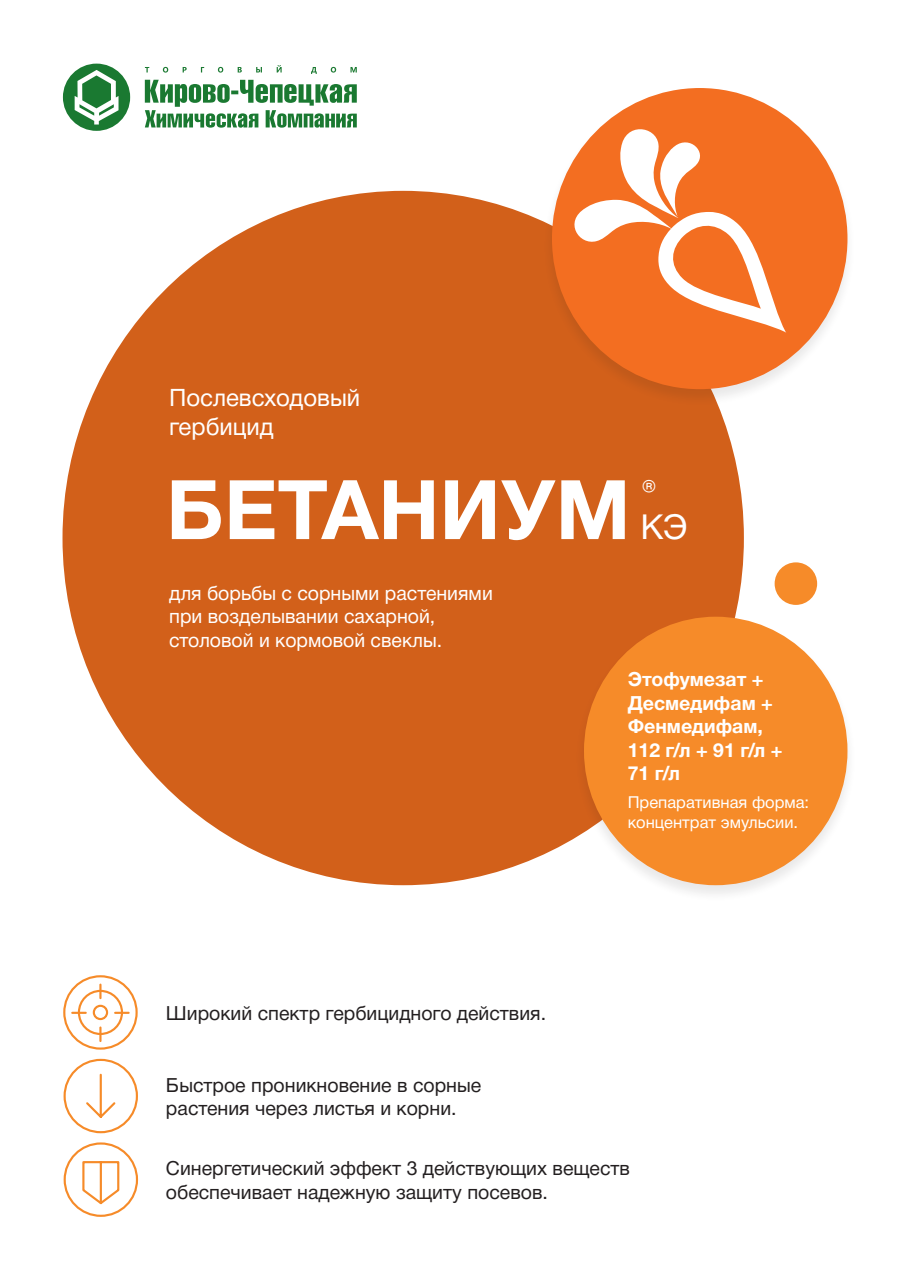
<style>
.page{position:relative;width:910px;height:1280px;background:#fff}
.page>*{position:absolute;margin:0;border:0;box-sizing:border-box;transform-origin:0 0}
.t1{font:700 82.5px "Helvetica Neue Cyr";color:#fff}
.t2{font:34.5px "Helvetica Neue Cyr";color:#fff}
.t3{font:24px/28.8px "Helvetica Neue Cyr";color:#fff}
.t4{font:19.5px/23.4px "Helvetica Neue Cyr";color:#231f20}
.t5{font:19.5px/23.4px "Helvetica Neue Cyr";color:#fff}
.t6{font:700 19.5px/23.4px "Helvetica Neue Cyr";color:#fff}
.t7{font:16.5px/19.8px "Helvetica Neue Cyr";color:#fff}
</style>
<div class="page">
<svg style="left:63px;top:64px;width:294px;height:67px"></svg>
<div style="left:63px;top:191px;width:681px;height:694px;background:#d2601a;border-radius:50%"></div>
<div style="left:543px;top:88px;width:314px;height:319px;background:#231f20;opacity:.1"></div>
<div style="left:552px;top:88px;width:295px;height:301px;background:#f36e21;border-radius:50%"></div>
<svg style="left:563px;top:122px;width:223px;height:211px"></svg>
<div style="left:575px;top:616px;width:281px;height:287px;background:#231f20;opacity:.1"></div>
<div style="left:584px;top:617px;width:263px;height:268px;background:#f68b29;border-radius:50%"></div>
<div style="left:775px;top:562px;width:42px;height:43px;background:#f68b29;border-radius:50%"></div>
<svg style="left:63px;top:975px;width:75px;height:75px"></svg>
<div style="left:64px;top:1059px;width:74px;height:74px;border:2px solid #f68b29;border-radius:50%"></div>
<svg style="left:86px;top:1073px;width:30px;height:45px"></svg>
<div style="left:64px;top:1142px;width:74px;height:75px;border:2px solid #f68b29;border-radius:50%"></div>
<svg style="left:82px;top:1161px;width:38px;height:44px"></svg>
<p class="t3" style="left:169px;top:384px;width:193px">Послевсходовый гербицид</p>
<h1 class="t1" style="left:166px;top:464px;width:466px">БЕТАНИУМ</h1>
<h2 class="t2" style="left:642px;top:474px;width:15px">®</h2>
<h2 class="t2" style="left:640px;top:508px;width:49px">КЭ</h2>
<p class="t5" style="left:169px;top:581px;width:325px">для борьбы с сорными растениями при возделывании сахарной, столовой и кормовой свеклы.</p>
<p class="t4" style="left:166px;top:1001px;width:382px">Широкий спектр гербицидного действия.</p>
<p class="t4" style="left:166px;top:1073px;width:317px">Быстрое проникновение в сорные растения через листья и корни.</p>
<p class="t6" style="left:628px;top:668px;width:156px">Этофумезат +<br>Десмедифам +<br>Фенмедифам,<br>112 г/л + 91 г/л +<br>71 г/л</p>
<p class="t7" style="left:628px;top:793px;width:183px">Препаративная форма: концентрат эмульсии.</p>
<p class="t4" style="left:166px;top:1157px;width:465px">Синергетический эффект 3 действующих веществ обеспечивает надежную защиту посевов.</p>
</div>
